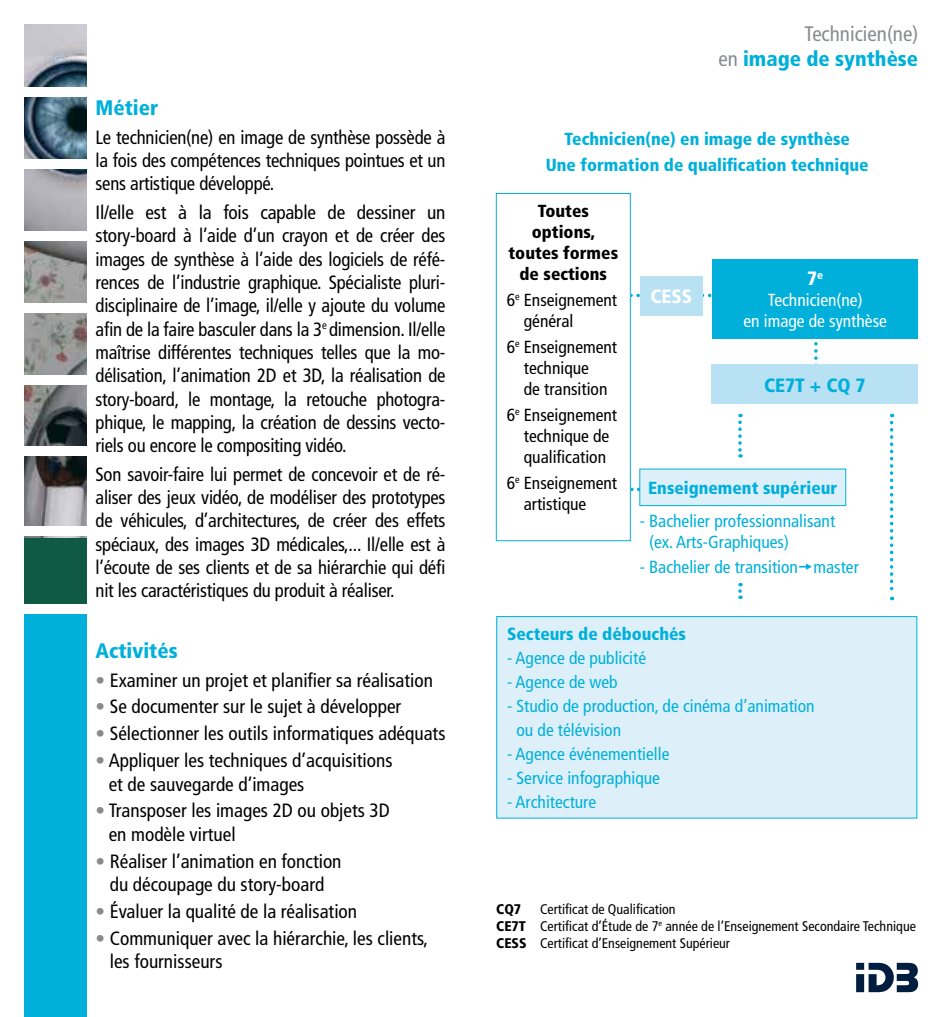
<style>
.page{position:relative;width:943px;height:1017px;background:#fff}
.page>*{position:absolute;margin:0;border:0;box-sizing:border-box;transform-origin:0 0}
.t1{font:condensed 21px/25.2px "Frutiger LT Std";color:#888b8d;text-align:right}
.t2{font:900 condensed 21px "Frutiger LT Std";color:#00b0db}
.t3{font:condensed 19.25px/23.3px "Frutiger LT Std";color:#000;text-align:justify}
.t4{font:900 condensed 19.25px "Frutiger LT Std";color:#00b0db}
.t5{font:900 condensed 19.25px "Frutiger LT Std";color:#fff}
.t6{font:condensed 17.5px/24px "Frutiger LT Std";color:#00b0db}
.t7{font:condensed 17.5px/21px "Frutiger LT Std";color:#000}
.t8{font:900 condensed 17.5px/25.9px "Frutiger LT Std";color:#00b0db;text-align:center}
.t9{font:900 condensed 17.5px/21px "Frutiger LT Std";color:#000;text-align:center}
.t10{font:condensed 17.5px/21px "Frutiger LT Std";color:#fff;text-align:center}
.t11{font:condensed 14px/16.8px "Frutiger LT Std";color:#000}
.t12{font:900 condensed 14px "Frutiger LT Std";color:#000}
.s1{color:#888b8d}
.s2{font-weight:900;color:#00b0db}
.s3{font-weight:900}
</style>
<div class="page">
<div style="left:25px;top:25px;width:62px;height:992px;background:#00b0db"></div>
<div style="left:25px;top:536px;width:62px;height:68px;background:#105944"></div>
<img style="left:25px;top:25px;width:62px;height:512px">
<div style="left:25px;top:87px;width:62px;height:10px;background:#fff"></div>
<div style="left:25px;top:159px;width:62px;height:10px;background:#fff"></div>
<div style="left:25px;top:231px;width:62px;height:10px;background:#fff"></div>
<div style="left:25px;top:303px;width:62px;height:10px;background:#fff"></div>
<div style="left:25px;top:375px;width:62px;height:9px;background:#fff"></div>
<div style="left:25px;top:446px;width:62px;height:10px;background:#fff"></div>
<div style="left:25px;top:526px;width:62px;height:10px;background:#fff"></div>
<div style="left:25px;top:604px;width:62px;height:10px;background:#fff"></div>
<svg style="left:814px;top:342px;width:3px;height:23px"></svg>
<svg style="left:738px;top:414px;width:3px;height:44px"></svg>
<svg style="left:738px;top:583px;width:3px;height:16px"></svg>
<svg style="left:889px;top:423px;width:4px;height:177px"></svg>
<div style="left:712px;top:259px;width:206px;height:80px;background:#00b0db"></div>
<svg style="left:630px;top:294px;width:82px;height:3px"></svg>
<div style="left:497px;top:617px;width:419px;height:201px;background:#ddf0fa"></div>
<div style="left:496px;top:616px;width:421px;height:203px;border:1px solid #00b0db"></div>
<div style="left:640px;top:276px;width:62px;height:39px;background:#b8e1f3"></div>
<div style="left:711px;top:365px;width:207px;height:39px;background:#b8e1f3"></div>
<svg style="left:630px;top:488px;width:9px;height:3px"></svg>
<div style="left:496px;top:193px;width:134px;height:348px;border:1px solid #00b0db"></div>
<div style="left:639px;top:469px;width:206px;height:37px;background:#ddf0fa"></div>
<div style="left:639px;top:469px;width:207px;height:37px;border:1px solid #00b0db"></div>
<svg style="left:856px;top:963px;width:62px;height:29px"></svg>
<p class="t2" style="left:95px;top:96px;width:64px">Métier</p>
<p class="t3" style="left:95px;top:126px;width:351px">Le technicien(ne) en image de synthèse possède à la fois des compétences techniques pointues et un sens artistique développé.</p>
<p class="t3" style="left:95px;top:201px;width:351px">Il/elle est à la fois capable de dessiner un story-board à l’aide d’un crayon et de créer des images de synthèse à l’aide des logiciels de réfé&shy;rences de l’industrie graphique. Spécialiste pluri&shy;disciplinaire de l’image, il/elle y ajoute du volume afin de la faire basculer dans la 3<sup>e</sup> dimension. Il/elle maîtrise différentes techniques telles que la mo&shy;délisation, l’animation 2D et 3D, la réalisation de story-board, le montage, la retouche photogra&shy;phique, le mapping, la création de dessins vecto&shy;riels ou encore le compositing vidéo.</p>
<p class="t3" style="left:95px;top:463px;width:351px">Son savoir-faire lui permet de concevoir et de ré&shy;aliser des jeux vidéo, de modéliser des prototypes de véhicules, d’architectures, de créer des effets spéciaux, des images 3D médicales,... Il/elle est à l’écoute de ses clients et de sa hiérarchie qui défi nit les caractéristiques du produit à réaliser.</p>
<p class="t2" style="left:95px;top:638px;width:84px">Activités</p>
<p class="t3" style="left:95px;top:668px;width:339px"><span class="s1">•</span> Examiner un projet et planifier sa réalisation</p>
<p class="t3" style="left:95px;top:695px;width:307px"><span class="s1">•</span> Se documenter sur le sujet à développer</p>
<p class="t3" style="left:95px;top:722px;width:351px"><span class="s1">•</span> Sélectionner les outils informatiques adéquats</p>
<p class="t3" style="left:109px;top:749px;width:285px;text-indent:-13px"><span class="s1">•</span> Appliquer les techniques d’acquisitions et de sauvegarde d’images</p>
<p class="t3" style="left:109px;top:799px;width:283px;text-indent:-13px"><span class="s1">•</span> Transposer les images 2D ou objets 3D en modèle virtuel</p>
<p class="t3" style="left:95px;top:849px;width:247px;text-align:center"><span class="s1">•</span> Réaliser l’animation en fonction du découpage du story-board</p>
<p class="t3" style="left:95px;top:899px;width:263px"><span class="s1">•</span> Évaluer la qualité de la réalisation</p>
<p class="t3" style="left:110px;top:926px;width:320px;text-indent:-14px"><span class="s1">•</span> Communiquer avec la hiérarchie, les clients, les fournisseurs</p>
<p class="t1" style="left:718px;top:21px;width:201px">Technicien(ne)<br>en <span class="s2">image de synthèse</span></p>
<p class="t8" style="left:546px;top:126px;width:324px">Technicien(ne) en image de synthèse<br>Une formation de qualification technique</p>
<p class="t9" style="left:508px;top:200px;width:111px">Toutes options, toutes formes de sections</p>
<p class="t7" style="left:524px;top:289px;width:95px;text-indent:-17px">6<sup>e</sup> Enseignement général</p>
<p class="t7" style="left:524px;top:336px;width:95px;text-indent:-17px">6<sup>e</sup> Enseignement technique<br>de transition</p>
<p class="t7" style="left:506px;top:404px;width:112px;text-align:center">6<sup>e</sup> Enseignement technique de qualification</p>
<p class="t7" style="left:524px;top:472px;width:95px;text-indent:-17px">6<sup>e</sup> Enseignement artistique</p>
<p class="t8" style="left:648px;top:475px;width:191px">Enseignement supérieur</p>
<p class="t5" style="left:807px;top:267px;width:18px">7<sup>e</sup></p>
<p class="t10" style="left:743px;top:290px;width:145px">Technicien(ne)<br>en image de synthèse</p>
<p class="t5" style="left:650px;top:285px;width:43px">CESS</p>
<p class="t4" style="left:764px;top:373px;width:103px">CE7T + CQ 7</p>
<p class="t6" style="left:649px;top:510px;width:187px;line-height:21px;text-indent:-9px">- Bachelier professionnalisant (ex. Arts-Graphiques)</p>
<p class="t6" style="left:639px;top:556px;width:221px">- Bachelier de transition master</p>
<p class="t8" style="left:507px;top:621px;width:180px">Secteurs de débouchés</p>
<p class="t6" style="left:507px;top:646px;width:140px">- Agence de publicité</p>
<p class="t6" style="left:507px;top:670px;width:112px">- Agence de web</p>
<p class="t6" style="left:516px;top:694px;width:300px;text-indent:-9px">- Studio de production, de cinéma d’animation ou de télévision</p>
<p class="t6" style="left:507px;top:742px;width:164px">- Agence événementielle</p>
<p class="t6" style="left:507px;top:766px;width:154px">- Service infographique</p>
<p class="t6" style="left:507px;top:790px;width:91px">- Architecture</p>
<p class="t11" style="left:496px;top:901px;width:421px;text-indent:44px">Certificat de Qualification<br><span class="s3">CE7T</span> Certificat d’Étude de 7<sup>e</sup> année de l’Enseignement Secondaire Technique<br><span class="s3">CESS</span> Certificat d’Enseignement Supérieur</p>
<p class="t12" style="left:496px;top:901px;width:26px">CQ7</p>
</div>
